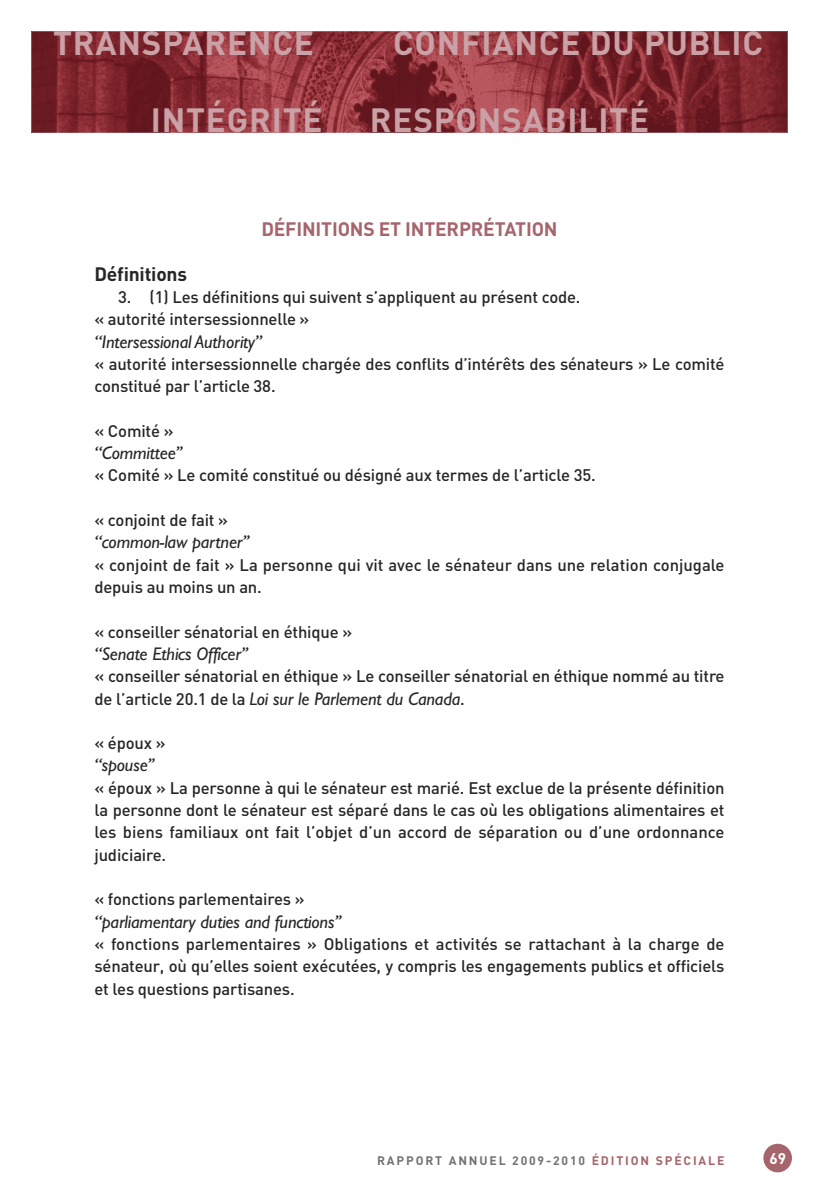
<style>
.page{position:relative;width:819px;height:1197px;background:#fff}
.page>*{position:absolute;margin:0;border:0;box-sizing:border-box;transform-origin:0 0}
.t1{font:700 33.25px "DIN";letter-spacing:.025em;color:#c9a1a6}
.t2{font:700 19.25px "DIN";letter-spacing:-.01em;color:#a6656d}
.t3{font:700 19.25px "DIN";letter-spacing:-.01em;color:#272627}
.t4{font:italic 18.38px "Gill Sans";letter-spacing:-.01em;color:#272627}
.t5{font:500 16.62px/22.2px "DIN";letter-spacing:-.01em;color:#272627}
.t6{font:700 15.4px "DIN";color:#fff}
.t7{font:700 12.25px "DIN";letter-spacing:.15em;color:#737272}
.s1{font-family:"DIN";font-weight:500;font-style:normal;font-size:16.62px}
.s2{color:#a6656d}
</style>
<div class="page">
<div style="left:763px;top:1144px;width:29px;height:28px;background:#a6656d;border-radius:50%"></div>
<img style="left:31px;top:32px;width:757px;height:100px">
<h1 class="t1" style="left:53px;top:25px;width:262px">TRANSPARENCE</h1>
<h1 class="t1" style="left:393px;top:25px;width:371px">CONFIANCE DU PUBLIC</h1>
<h1 class="t1" style="left:151px;top:101px;width:173px">INTÉGRITÉ</h1>
<h1 class="t1" style="left:370px;top:101px;width:281px">RESPONSABILITÉ</h1>
<p class="t2" style="left:261px;top:218px;width:298px">DÉFINITIONS ET INTERPRÉTATION</p>
<p class="t3" style="left:94px;top:263px;width:94px">Définitions</p>
<p class="t5" style="left:95px;top:286px;width:488px;text-indent:24px">3. (1) Les définitions qui suivent s’appliquent au présent code. « autorité intersessionnelle »</p>
<p class="t4" style="left:94px;top:334px;width:169px">“Intersessional Authority’’</p>
<p class="t5" style="left:94px;top:353px;width:632px">« autorité intersessionnelle chargée des conflits d’intérêts des sénateurs » Le comité constitué par l’article 38.</p>
<p class="t5" style="left:94px;top:420px;width:81px">« Comité »</p>
<p class="t4" style="left:94px;top:446px;width:90px">“Committee’’</p>
<p class="t5" style="left:94px;top:465px;width:503px">« Comité » Le comité constitué ou désigné aux termes de l’article 35.</p>
<p class="t5" style="left:94px;top:509px;width:135px">« conjoint de fait »</p>
<p class="t4" style="left:94px;top:535px;width:157px">“common-law partner’’</p>
<p class="t5" style="left:94px;top:554px;width:632px">« conjoint de fait » La personne qui vit avec le sénateur dans une relation conjugale depuis au moins un an.</p>
<p class="t5" style="left:94px;top:621px;width:259px">« conseiller sénatorial en éthique »</p>
<p class="t4" style="left:94px;top:647px;width:155px">“Senate Ethics Officer’’</p>
<p class="t5" style="left:94px;top:665px;width:632px">« conseiller sénatorial en éthique » Le conseiller sénatorial en éthique nommé au titre</p>
<p class="t4" style="left:94px;top:691px;width:372px"><span class="s1">de l’article 20.1 de la</span> Loi sur le Parlement du Canada<span class="s1">.</span></p>
<p class="t5" style="left:94px;top:732px;width:73px">« époux »</p>
<p class="t4" style="left:94px;top:758px;width:62px">“spouse’’</p>
<p class="t5" style="left:94px;top:777px;width:632px;text-align:justify">« époux » La personne à qui le sénateur est marié. Est exclue de la présente définition la personne dont le sénateur est séparé dans le cas où les obligations alimentaires et les biens familiaux ont fait l’objet d’un accord de séparation ou d’une ordonnance judiciaire.</p>
<p class="t5" style="left:95px;top:888px;width:212px">« fonctions parlementaires »</p>
<p class="t4" style="left:94px;top:914px;width:248px">“parliamentary duties and functions’’</p>
<p class="t5" style="left:94px;top:933px;width:632px;text-align:justify">« fonctions parlementaires » Obligations et activités se rattachant à la charge de sénateur, où qu’elles soient exécutées, y compris les engagements publics et officiels et les questions partisanes.</p>
<p class="t7" style="left:377px;top:1154px;width:349px">RAPPORT ANNUEL 2009-2010 <span class="s2">ÉDITION SPÉCIALE</span></p>
<p class="t6" style="left:769px;top:1149px;width:18px">69</p>
</div>
